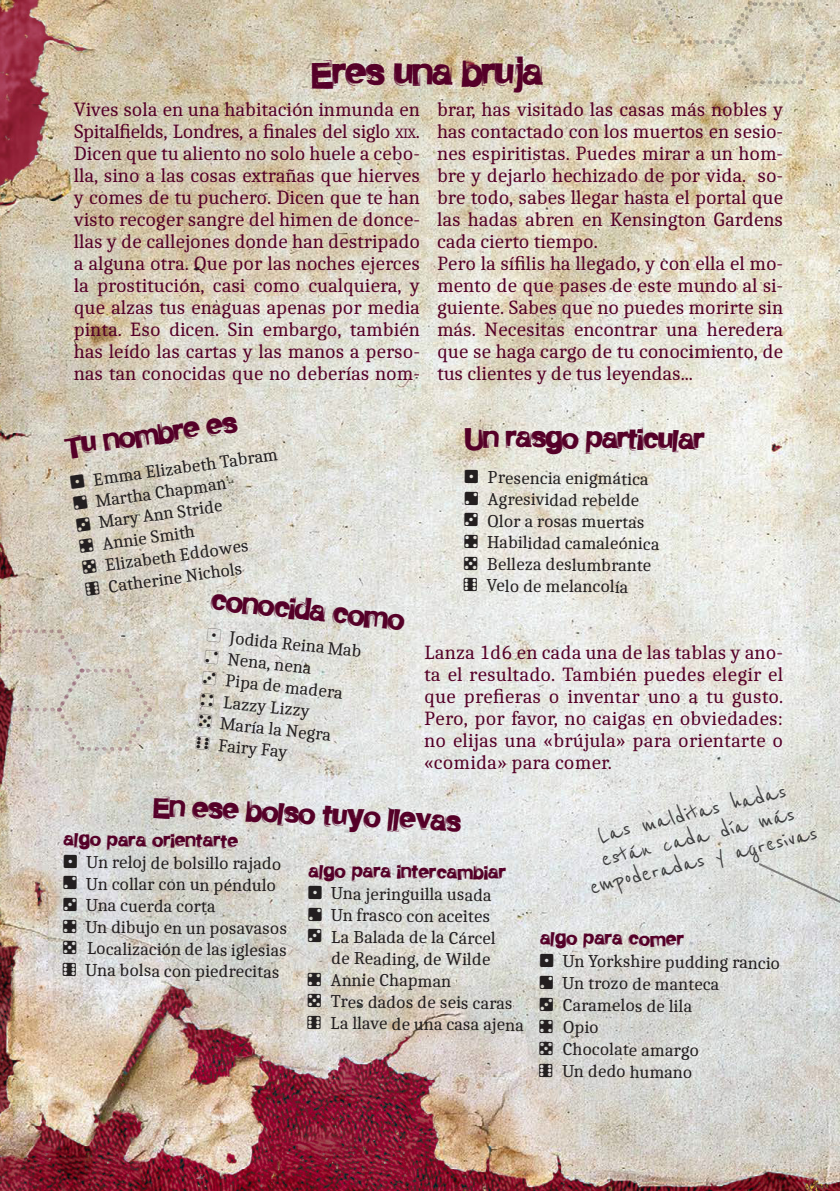
<style>
.page{position:relative;width:840px;height:1191px;background:#fff}
.page>*{position:absolute;margin:0;border:0;box-sizing:border-box;transform-origin:0 0}
.t1{font:36px "Right Brew";color:#550028}
.t2{font:28px "Right Brew";color:#550028}
.t3{font:28px/24px "Reenie Beanie";color:#3e3e3f;text-align:center}
.t4{font:20px/22px "Caladea";letter-spacing:-.005em;color:#550028;text-align:justify}
.t5{font:18px/21.6px "Caladea";letter-spacing:-.015em;color:#231f20;text-align:right}
.t6{font:18px "Right Brew";letter-spacing:.04em;color:#550028}
.s1{font-size:14px}
.s2{font-family:"D Poly Six Sider"}
</style>
<div class="page">
<img style="left:0;top:0;width:839px;height:1191px">
<svg style="left:756px;top:861px;width:84px;height:136px;background:#d9dad8"></svg>
<svg style="left:0;top:629px;width:153px;height:122px;background:#cec5ba"></svg>
<svg style="left:655px;top:0;width:170px;height:85px;background:#d7ceb8"></svg>
<p class="t1" style="left:312px;top:54px;width:232px">Eres una bruja</p>
<p class="t4" style="left:74px;top:98px;width:347px">Vives sola en una habitación inmunda en Spitalfields, Londres, a finales del siglo <span class="s1">xix</span>.<br>Dicen que tu aliento no solo huele a cebo&shy;lla, sino a las cosas extrañas que hierves y comes de tu puchero. Dicen que te han visto recoger sangre del himen de donce&shy;llas y de callejones donde han destripado a alguna otra. Que por las noches ejerces la prostitución, casi como cualquiera, y que alzas tus enaguas apenas por media pinta. Eso dicen. Sin embargo, también has leído las cartas y las manos a perso&shy;nas tan conocidas que no deberías nom-</p>
<p class="t4" style="left:437px;top:98px;width:347px">brar, has visitado las casas más nobles y has contactado con los muertos en sesio&shy;nes espiritistas. Puedes mirar a un hom&shy;bre y dejarlo hechizado de por vida. so&shy;bre todo, sabes llegar hasta el portal que las hadas abren en Kensington Gardens cada cierto tiempo.</p>
<p class="t4" style="left:437px;top:252px;width:347px">Pero la sífilis ha llegado, y con ella el mo&shy;mento de que pases de este mundo al si&shy;guiente. Sabes que no puedes morirte sin más. Necesitas encontrar una heredera que se haga cargo de tu conocimiento, de tus clientes y de tus leyendas...</p>
<p class="t2" style="left:63px;top:432px;width:174px;rotate:-8deg">Tu nombre es</p>
<p class="t5" style="left:69px;top:472px;width:210px;rotate:-8deg"><span class="s2">!</span> Emma Elizabeth Tabram</p>
<p class="t5" style="left:72px;top:493px;width:155px;rotate:-8deg"><span class="s2">@</span> Martha Chapman</p>
<p class="t5" style="left:75px;top:514px;width:148px;rotate:-8deg"><span class="s2">#</span> Mary Ann Stride</p>
<p class="t5" style="left:78px;top:536px;width:117px;rotate:-8deg"><span class="s2">$</span> Annie Smith</p>
<p class="t5" style="left:81px;top:557px;width:168px;rotate:-8deg"><span class="s2">%</span> Elizabeth Eddowes</p>
<p class="t5" style="left:84px;top:579px;width:159px;rotate:-8deg"><span class="s2">^</span> Catherine Nichols</p>
<p class="t2" style="left:213px;top:586px;width:195px;rotate:6deg">conocida como</p>
<p class="t5" style="left:208px;top:624px;width:156px;rotate:6deg"><span class="s2">1</span> Jodida Reina Mab</p>
<p class="t5" style="left:206px;top:645px;width:109px;rotate:6deg"><span class="s2">2</span> Nena, nena</p>
<p class="t5" style="left:204px;top:667px;width:142px;rotate:6deg"><span class="s2">3</span> Pipa de madera</p>
<p class="t5" style="left:202px;top:688px;width:111px;rotate:6deg"><span class="s2">4</span> Lazzy Lizzy</p>
<p class="t5" style="left:199px;top:710px;width:135px;rotate:6deg"><span class="s2">5</span> María la Negra</p>
<p class="t5" style="left:197px;top:731px;width:93px;rotate:6deg"><span class="s2">6</span> Fairy Fay</p>
<p class="t2" style="left:465px;top:422px;width:240px;rotate:1deg">Un rasgo particular</p>
<p class="t5" style="left:464px;top:467px;width:185px"><span class="s2">!</span> Presencia enigmática</p>
<p class="t5" style="left:464px;top:488px;width:176px"><span class="s2">@</span> Agresividad rebelde</p>
<p class="t5" style="left:464px;top:510px;width:182px"><span class="s2">#</span> Olor a rosas muertas</p>
<p class="t5" style="left:464px;top:531px;width:197px"><span class="s2">$</span> Habilidad camaleónica</p>
<p class="t5" style="left:464px;top:553px;width:189px"><span class="s2">%</span> Belleza deslumbrante</p>
<p class="t5" style="left:463px;top:575px;width:166px"><span class="s2">^</span> Velo de melancolía</p>
<p class="t4" style="left:424px;top:640px;width:360px">Lanza 1d6 en cada una de las tablas y ano&shy;ta el resultado. También puedes elegir el que prefieras o inventar uno a tu gusto.<br>Pero, por favor, no caigas en obviedades: no elijas una «brújula» para orientarte o «comida» para comer.</p>
<p class="t2" style="left:155px;top:792px;width:308px;rotate:3deg">En ese bolso tuyo llevas</p>
<p class="t6" style="left:64px;top:831px;width:175px">algo para orientarte</p>
<p class="t5" style="left:64px;top:851px;width:219px"><span class="s2">!</span> Un reloj de bolsillo rajado</p>
<p class="t5" style="left:64px;top:873px;width:214px"><span class="s2">@</span> Un collar con un péndulo</p>
<p class="t5" style="left:63px;top:894px;width:154px"><span class="s2">#</span> Una cuerda corta</p>
<p class="t5" style="left:63px;top:916px;width:225px"><span class="s2">$</span> Un dibujo en un posavasos</p>
<p class="t5" style="left:63px;top:938px;width:225px"><span class="s2">%</span> Localización de las iglesias</p>
<p class="t5" style="left:63px;top:959px;width:218px"><span class="s2">^</span> Una bolsa con piedrecitas</p>
<p class="t6" style="left:308px;top:862px;width:198px">algo para intercambiar</p>
<p class="t5" style="left:308px;top:883px;width:185px"><span class="s2">!</span> Una jeringuilla usada</p>
<p class="t5" style="left:308px;top:904px;width:183px"><span class="s2">@</span> Un frasco con aceites</p>
<p class="t5" style="left:308px;top:926px;width:189px"><span class="s2">#</span> La Balada de la Cárcel de Reading, de Wilde</p>
<p class="t5" style="left:308px;top:969px;width:145px"><span class="s2">$</span> Annie Chapman</p>
<p class="t5" style="left:307px;top:991px;width:206px"><span class="s2">%</span> Tres dados de seis caras</p>
<p class="t5" style="left:307px;top:1012px;width:218px"><span class="s2">^</span> La llave de una casa ajena</p>
<p class="t3" style="left:576px;top:828px;width:235px;rotate:-13deg">Las malditas hadas están cada día más empoderadas y agresivas</p>
<p class="t6" style="left:540px;top:929px;width:145px">algo para comer</p>
<p class="t5" style="left:540px;top:950px;width:241px"><span class="s2">!</span> Un Yorkshire pudding rancio</p>
<p class="t5" style="left:539px;top:972px;width:181px"><span class="s2">@</span> Un trozo de manteca</p>
<p class="t5" style="left:539px;top:994px;width:154px"><span class="s2">#</span> Caramelos de lila</p>
<p class="t5" style="left:539px;top:1015px;width:61px"><span class="s2">$</span> Opio</p>
<p class="t5" style="left:539px;top:1038px;width:161px"><span class="s2">%</span> Chocolate amargo</p>
<p class="t5" style="left:539px;top:1060px;width:155px"><span class="s2">^</span> Un dedo humano</p>
</div>
